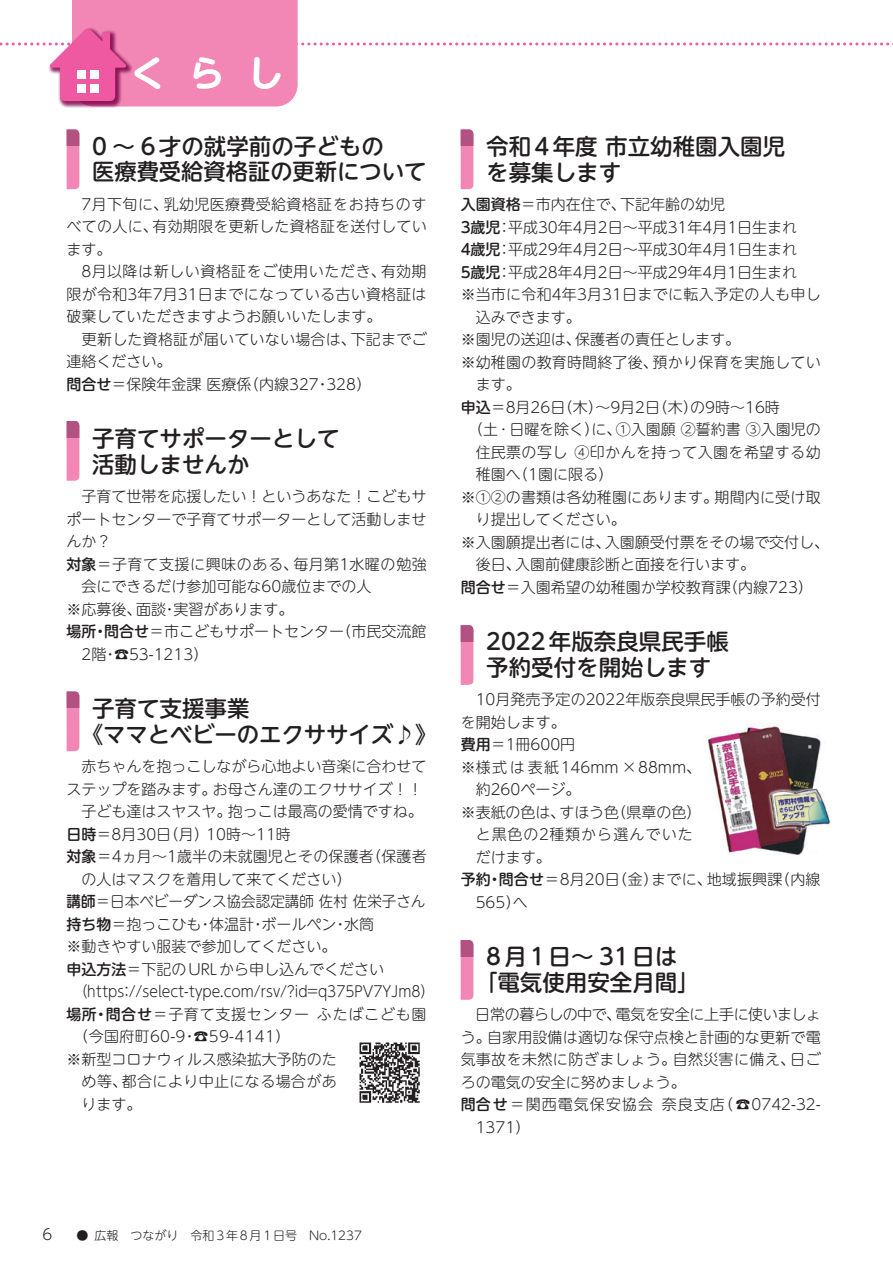
<style>
.page{position:relative;width:893px;height:1263px;background:#fff}
.page>*{position:absolute;margin:0;border:0;box-sizing:border-box;transform-origin:0 0}
.t1{font:700 36px "UD Shin M Go Pr 6 De";color:#fff}
.t2{font:500 22.5px/25.5px "UD Shin M Go Pr 6";color:#231f20}
.t3{font:300 15px "UD Shin M Go Pr 6";color:#231f20}
.t4{font:300 15px/22.5px "UD Shin M Go Pr 6";letter-spacing:.02em;color:#231f20}
.t5{font:300 15px "UD Shin M Go Pr 6";letter-spacing:.035em;color:#231f20}
.t6{font:300 15px "UD Shin M Go Pr 6";color:#231f20;scale:.92 1}
.t7{font:300 15px "UD Shin M Go Pr 6";letter-spacing:.03em;color:#231f20}
.t8{font:300 15px "UD Shin M Go Pr 6";letter-spacing:.07em;color:#231f20}
.t9{font:300 15px "UD Shin M Go Pr 6";letter-spacing:-.025em;color:#231f20}
.t10{font:300 15px "UD Shin M Go Pr 6";letter-spacing:.05em;color:#231f20}
.t11{font:300 15px "UD Shin M Go Pr 6";letter-spacing:.075em;color:#231f20}
.t12{font:300 12px "UD Shin M Go Pr 6";color:#231f20}
.s1{font-weight:500}
</style>
<div class="page">
<div style="left:48px;top:27px;width:85px;height:81px;background:#7b0046;opacity:.6"></div>
<svg style="left:0;top:0;width:893px;height:106px"></svg>
<div style="left:77px;top:84px;width:9px;height:8px;background:#fff"></div>
<div style="left:77px;top:70px;width:9px;height:9px;background:#fff"></div>
<div style="left:90px;top:84px;width:9px;height:8px;background:#fff"></div>
<div style="left:90px;top:70px;width:9px;height:9px;background:#fff"></div>
<svg style="left:461px;top:146px;width:12px;height:43px"></svg>
<div style="left:461px;top:129px;width:12px;height:17px;background:#b35281"></div>
<svg style="left:461px;top:641px;width:12px;height:44px"></svg>
<div style="left:461px;top:625px;width:12px;height:16px;background:#b35281"></div>
<svg style="left:461px;top:956px;width:12px;height:44px"></svg>
<div style="left:461px;top:940px;width:12px;height:16px;background:#b35281"></div>
<svg style="left:67px;top:146px;width:12px;height:43px"></svg>
<div style="left:67px;top:129px;width:12px;height:17px;background:#b35281"></div>
<svg style="left:67px;top:437px;width:12px;height:44px"></svg>
<div style="left:67px;top:421px;width:12px;height:16px;background:#b35281"></div>
<svg style="left:67px;top:708px;width:12px;height:43px"></svg>
<div style="left:67px;top:691px;width:12px;height:17px;background:#b35281"></div>
<img style="left:707px;top:724px;width:124px;height:130px">
<img style="left:359px;top:1042px;width:61px;height:61px">
<h1 class="t1" style="left:130px;top:43px;width:155px">くらし</h1>
<h2 class="t2" style="left:92px;top:132px;width:336px">0 ～ 6才の就学前の子どもの<br>医療費受給資格証の更新について</h2>
<p class="t4" style="left:67px;top:192px;width:362px">　7月下旬に、乳幼児医療費受給資格証をお持ちのすべての人に、有効期限を更新した資格証を送付しています。<br>　8月以降は新しい資格証をご使用いただき、有効期限が令和3年7月31日までになっている古い資格証は破棄していただきますようお願いいたします。<br>　更新した資格証が届いていない場合は、下記までご連絡ください。<br><span class="s1">問合せ</span>＝保険年金課 医療係（内線327・328）</p>
<h2 class="t2" style="left:92px;top:425px;width:249px">子育てサポーターとして活動しませんか</h2>
<p class="t3" style="left:67px;top:484px;width:361px">　子育て世帯を応援したい！というあなた！こどもサ</p>
<p class="t3" style="left:67px;top:507px;width:361px">ポートセンターで子育てサポーターとして活動しませ</p>
<p class="t3" style="left:67px;top:529px;width:46px">んか？</p>
<p class="t5" style="left:67px;top:552px;width:362px"><span class="s1">対象</span>＝子育て支援に興味のある、毎月第1水曜の勉強</p>
<p class="t3" style="left:82px;top:574px;width:291px">会にできるだけ参加可能な60歳位までの人</p>
<p class="t3" style="left:67px;top:597px;width:228px">※応募後、面談・実習があります。</p>
<p class="t3" style="left:67px;top:619px;width:361px"><span class="s1">場所・問合せ</span>＝市こどもサポートセンター（市民交流館</p>
<p class="t3" style="left:82px;top:642px;width:128px">2階・☎53-1213）</p>
<h2 class="t2" style="left:81px;top:695px;width:358px;text-indent:11px">子育て支援事業<br>《ママとベビーのエクササイズ♪》</h2>
<p class="t3" style="left:67px;top:754px;width:361px">　赤ちゃんを抱っこしながら心地よい音楽に合わせて</p>
<p class="t3" style="left:67px;top:777px;width:373px">ステップを踏みます。お母さん達のエクササイズ！！　</p>
<p class="t3" style="left:67px;top:799px;width:358px">　子ども達はスヤスヤ。抱っこは最高の愛情ですね。</p>
<p class="t3" style="left:67px;top:822px;width:226px"><span class="s1">日時</span>＝8月30日（月）10時～11時</p>
<p class="t3" style="left:67px;top:844px;width:362px"><span class="s1">対象</span>＝4ヵ月～1歳半の未就園児とその保護者（保護者</p>
<p class="t3" style="left:82px;top:867px;width:271px">の人はマスクを着用して来てください）</p>
<p class="t3" style="left:67px;top:889px;width:360px"><span class="s1">講師</span>＝日本ベビーダンス協会認定講師 佐村 佐栄子さん</p>
<p class="t3" style="left:67px;top:912px;width:309px"><span class="s1">持ち物</span>＝抱っこひも・体温計・ボールペン・水筒</p>
<p class="t3" style="left:67px;top:934px;width:271px">※動きやすい服装で参加してください。</p>
<p class="t3" style="left:67px;top:957px;width:319px"><span class="s1">申込方法</span>＝下記のURLから申し込んでください</p>
<p class="t6" style="left:74px;top:979px;width:393px">（https：//select-type.com/rsv/?id=q375PV7YJm8）</p>
<p class="t10" style="left:67px;top:1002px;width:361px"><span class="s1">場所・問合せ</span>＝子育て支援センター ふたばこども園</p>
<p class="t4" style="left:74px;top:1024px;width:218px">（今国府町60-9・☎59-4141）</p>
<p class="t3" style="left:67px;top:1047px;width:272px">※新型コロナウィルス感染拡大予防のた</p>
<p class="t7" style="left:82px;top:1069px;width:257px">め等、都合により中止になる場合があ</p>
<p class="t3" style="left:82px;top:1092px;width:61px">ります。</p>
<h2 class="t2" style="left:486px;top:133px;width:301px">令和4年度市立幼稚園入園児を募集します</h2>
<p class="t3" style="left:461px;top:192px;width:266px"><span class="s1">入園資格</span>＝市内在住で、下記年齢の幼児</p>
<p class="t3" style="left:461px;top:215px;width:338px"><span class="s1">3歳児</span>：平成30年4月2日～平成31年4月1日生まれ</p>
<p class="t3" style="left:461px;top:237px;width:338px"><span class="s1">4歳児</span>：平成29年4月2日～平成30年4月1日生まれ</p>
<p class="t3" style="left:461px;top:260px;width:338px"><span class="s1">5歳児</span>：平成28年4月2日～平成29年4月1日生まれ</p>
<p class="t3" style="left:461px;top:282px;width:362px">※当市に令和4年3月31日までに転入予定の人も申し</p>
<p class="t3" style="left:476px;top:305px;width:107px">込みできます。</p>
<p class="t3" style="left:461px;top:327px;width:281px">※園児の送迎は、保護者の責任とします。</p>
<p class="t3" style="left:461px;top:350px;width:362px">※幼稚園の教育時間終了後、預かり保育を実施してい</p>
<p class="t3" style="left:476px;top:372px;width:46px">ます。</p>
<p class="t3" style="left:461px;top:395px;width:321px"><span class="s1">申込</span>＝8月26日（木）～9月2日（木）の9時～16時</p>
<p class="t3" style="left:468px;top:417px;width:354px">（土･日曜を除く）に、①入園願 ②誓約書 ③入園児の</p>
<p class="t7" style="left:476px;top:440px;width:346px">住民票の写し ④印かんを持って入園を希望する幼</p>
<p class="t3" style="left:476px;top:462px;width:139px">稚園へ（1園に限る）</p>
<p class="t3" style="left:461px;top:485px;width:361px">※①②の書類は各幼稚園にあります。期間内に受け取</p>
<p class="t3" style="left:476px;top:507px;width:151px">り提出してください。</p>
<p class="t3" style="left:461px;top:530px;width:370px">※入園願提出者には、入園願受付票をその場で交付し、</p>
<p class="t3" style="left:476px;top:552px;width:281px">後日、入園前健康診断と面接を行います。</p>
<p class="t3" style="left:461px;top:575px;width:354px"><span class="s1">問合せ</span>＝入園希望の幼稚園か学校教育課（内線723）</p>
<h2 class="t2" style="left:486px;top:628px;width:244px">2022年版奈良県民手帳予約受付を開始します</h2>
<p class="t3" style="left:461px;top:687px;width:362px">　10月発売予定の2022年版奈良県民手帳の予約受付</p>
<p class="t3" style="left:461px;top:710px;width:107px">を開始します。</p>
<p class="t3" style="left:461px;top:732px;width:116px"><span class="s1">費用</span>＝1冊600円</p>
<p class="t3" style="left:461px;top:755px;width:242px">※様式は表紙146mm ×88mm、</p>
<p class="t3" style="left:476px;top:777px;width:106px">約260ページ。</p>
<p class="t3" style="left:461px;top:800px;width:242px">※表紙の色は、すほう色（県章の色）</p>
<p class="t11" style="left:476px;top:822px;width:219px">と黒色の2種類から選んでいた</p>
<p class="t3" style="left:476px;top:845px;width:76px">だけます。</p>
<p class="t3" style="left:461px;top:867px;width:361px"><span class="s1">予約・問合せ</span>＝8月20日（金）までに、地域振興課（内線</p>
<p class="t3" style="left:476px;top:890px;width:54px">565）へ</p>
<h2 class="t2" style="left:486px;top:943px;width:204px">8月1日～31日は｢電気使用安全月間｣</h2>
<p class="t9" style="left:461px;top:1002px;width:361px">　日常の暮らしの中で、電気を安全に上手に使いましょ</p>
<p class="t3" style="left:461px;top:1025px;width:362px">う。自家用設備は適切な保守点検と計画的な更新で電</p>
<p class="t5" style="left:461px;top:1047px;width:362px">気事故を未然に防ぎましょう。自然災害に備え、日ご</p>
<p class="t3" style="left:461px;top:1070px;width:226px">ろの電気の安全に努めましょう。</p>
<p class="t8" style="left:461px;top:1092px;width:362px"><span class="s1">問合せ</span>＝関西電気保安協会 奈良支店（☎0742-32-</p>
<p class="t3" style="left:476px;top:1115px;width:56px">1371）</p>
<p class="t3" style="left:43px;top:1222px;width:11px">6</p>
<p class="t12" style="left:77px;top:1226px;width:287px">● 広報　つながり　令和3年8月1日号　No.1237</p>
</div>
